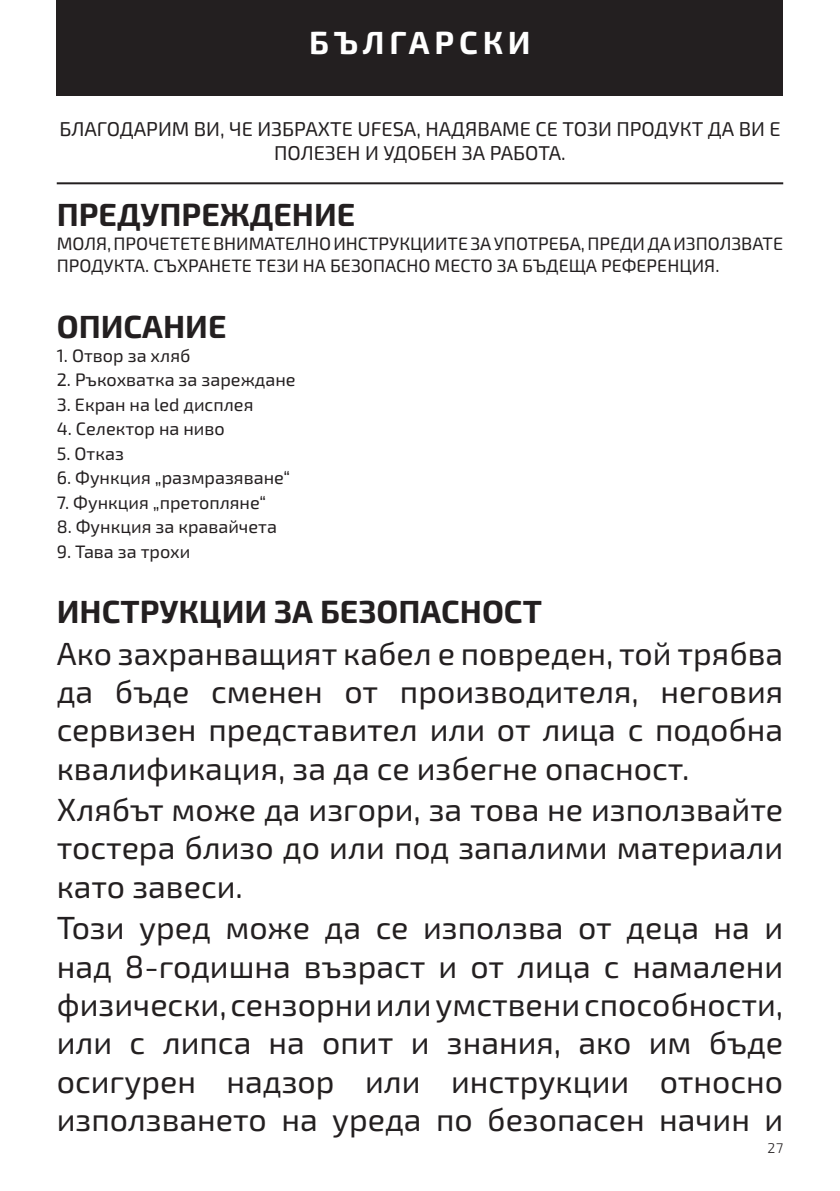
<style>
.page{position:relative;width:840px;height:1191px;background:#fff}
.page>*{position:absolute;margin:0;border:0;box-sizing:border-box;transform-origin:0 0}
.t1{font:32px/38.4px "Exo 2";color:#231f20;text-align:justify}
.t2{font:700 32px "Exo 2";color:#231f20}
.t3{font:700 32px "Exo 2";letter-spacing:.15em;color:#fff}
.t4{font:20px/24px "Exo 2";color:#231f20;text-align:center}
.t5{font:18px/21.6px "Exo 2";color:#231f20}
.t6{font:300 14px "Exo 2";color:#231f20}
</style>
<div class="page">
<div style="left:57px;top:0;width:725px;height:95px;background:#231f20"></div>
<hr style="left:57px;top:182px;width:725px;height:2px;background:#231f20">
<p class="t3" style="left:309px;top:23px;width:223px">БЪЛГАРСКИ</p>
<p class="t4" style="left:59px;top:117px;width:722px">БЛАГОДАРИМ ВИ, ЧЕ ИЗБРАХТЕ UFESA, НАДЯВАМЕ СЕ ТОЗИ ПРОДУКТ ДА ВИ Е<br>ПОЛЕЗЕН И УДОБЕН ЗА РАБОТА.</p>
<p class="t2" style="left:57px;top:195px;width:300px">ПРЕДУПРЕЖДЕНИЕ</p>
<p class="t5" style="left:57px;top:233px;width:727px">МОЛЯ, ПРОЧЕТЕТЕ ВНИМАТЕЛНО ИНСТРУКЦИИТЕ ЗА УПОТРЕБА, ПРЕДИ ДА ИЗПОЛЗВАТЕ<br>ПРОДУКТА. СЪХРАНЕТЕ ТЕЗИ НА БЕЗОПАСНО МЕСТО ЗА БЪДЕЩА РЕФЕРЕНЦИЯ.</p>
<p class="t2" style="left:57px;top:307px;width:171px">ОПИСАНИЕ</p>
<p class="t5" style="left:57px;top:345px;width:135px">1. Отвор за хляб</p>
<p class="t5" style="left:57px;top:370px;width:240px">2. Ръкохватка за зареждане</p>
<p class="t5" style="left:57px;top:394px;width:198px">3. Екран на led дисплея</p>
<p class="t5" style="left:57px;top:418px;width:169px">4. Селектор на ниво</p>
<p class="t5" style="left:57px;top:443px;width:69px">5. Отказ</p>
<p class="t5" style="left:57px;top:467px;width:235px">6. Функция „размразяване“</p>
<p class="t5" style="left:57px;top:492px;width:211px">7. Функция „претопляне“</p>
<p class="t5" style="left:57px;top:516px;width:222px">8. Функция за кравайчета</p>
<p class="t5" style="left:57px;top:541px;width:135px">9. Тава за трохи</p>
<p class="t2" style="left:57px;top:593px;width:486px">ИНСТРУКЦИИ ЗА БЕЗОПАСНОСТ</p>
<p class="t1" style="left:57px;top:635px;width:727px">Ако захранващият кабел е повреден, той трябва да бъде сменен от производителя, неговия сервизен представител или от лица с подобна квалификация, за да се избегне опасност.</p>
<p class="t1" style="left:57px;top:791px;width:727px">Хлябът може да изгори, за това не използвайте тостера близо до или под запалими материали като завеси.</p>
<p class="t1" style="left:57px;top:909px;width:727px">Този уред може да се използва от деца на и над 8-годишна възраст и от лица с намалени физически, сензорни или умствени способности, или с липса на опит и знания, ако им бъде осигурен надзор или инструкции относно използването на уреда по безопасен начин и</p>
<p class="t6" style="left:767px;top:1140px;width:17px">27</p>
</div>
